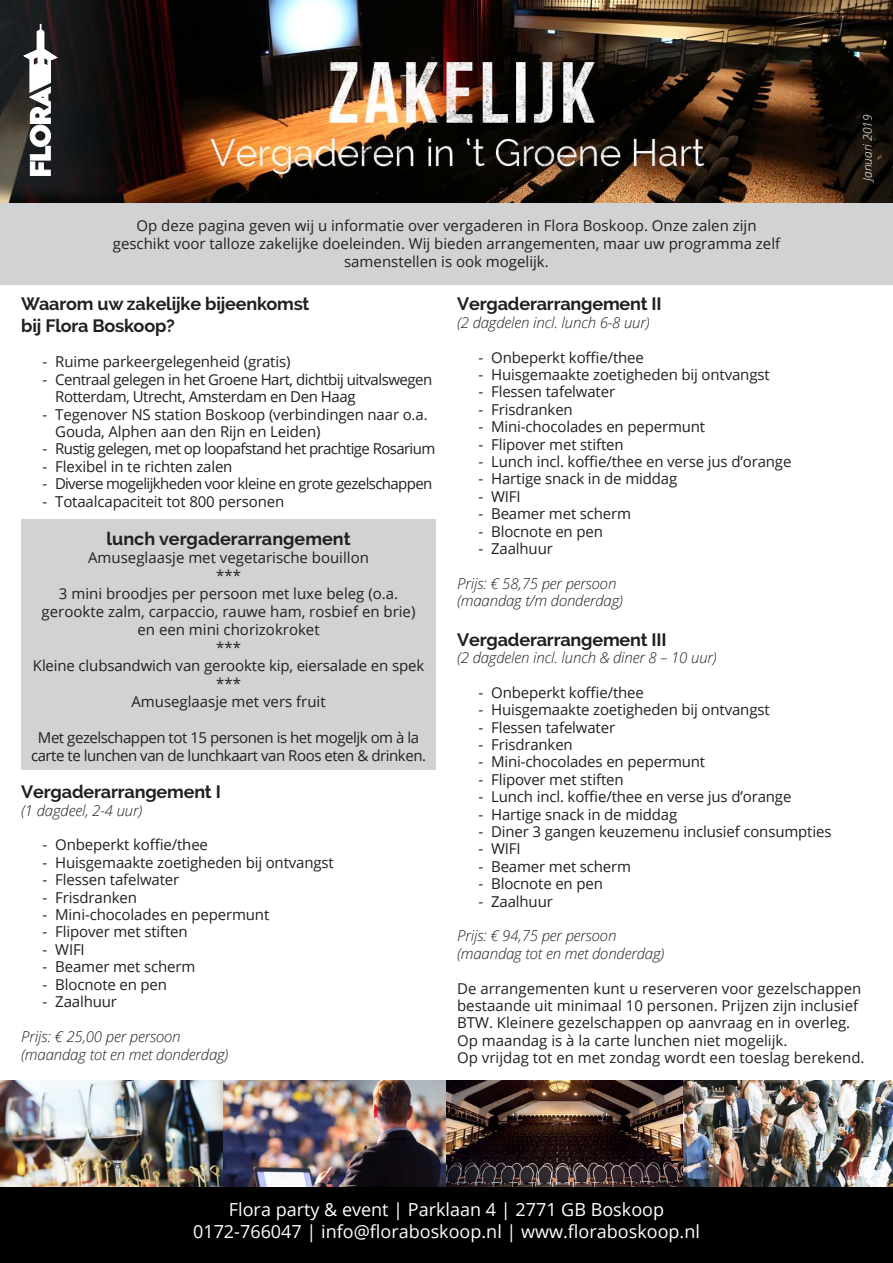
<style>
.page{position:relative;width:893px;height:1263px;background:#fff}
.page>*{position:absolute;margin:0;border:0;box-sizing:border-box;transform-origin:0 0}
.t1{font:700 18px "Raleway";letter-spacing:-.01em;color:#231f20}
.t2{font:18px "Open Sans";color:#fff}
.t3{font:15px/17.4px "Open Sans";letter-spacing:-.01em;color:#231f20}
.t4{font:italic 300 15px "Open Sans";letter-spacing:-.01em;color:#231f20}
.t5{font:15px "Open Sans";letter-spacing:-.04em;color:#231f20}
.t6{font:15px/18px "Open Sans";letter-spacing:-.03em;color:#231f20;text-align:center}
.t7{font:15px/17.4px "Open Sans";letter-spacing:-.035em;color:#231f20}
.t8{font:italic 300 12px "Open Sans";color:#fff}
</style>
<div class="page">
<div style="left:0;top:202px;width:893px;height:83px;background:#d1d2d4"></div>
<div style="left:0;top:1185px;width:893px;height:78px;background:#000001"></div>
<img style="left:0;top:1080px;width:893px;height:106px">
<img style="left:0;top:0;width:893px;height:202px">
<svg style="left:23px;top:24px;width:35px;height:152px"></svg>
<div style="left:21px;top:519px;width:415px;height:251px;background:#d1d2d4"></div>
<p class="t3" style="left:136px;top:217px;width:622px">Op deze pagina geven wij u informatie over vergaderen in Flora Boskoop. Onze zalen zijn</p>
<p class="t3" style="left:113px;top:235px;width:669px">geschikt voor talloze zakelijke doeleinden. Wij bieden arrangementen, maar uw programma zelf</p>
<p class="t3" style="left:344px;top:253px;width:206px">samenstellen is ook mogelijk.</p>
<p class="t8" style="left:859px;top:181px;width:68px;rotate:-90deg">Januari 2019</p>
<p class="t1" style="left:21px;top:294px;width:290px">Waarom uw zakelijke bijeenkomst</p>
<p class="t1" style="left:21px;top:315px;width:155px">bij Flora Boskoop?</p>
<p class="t3" style="left:43px;top:353px;width:249px">- Ruime parkeergelegenheid (gratis)</p>
<p class="t7" style="left:55px;top:370px;width:378px;text-indent:-13px">- Centraal gelegen in het Groene Hart, dichtbij uitvalswegen<br>Rotterdam, Utrecht, Amsterdam en Den Haag</p>
<p class="t3" style="left:43px;top:405px;width:387px">- Tegenover NS station Boskoop (verbindingen naar o.a.</p>
<p class="t3" style="left:55px;top:422px;width:267px">Gouda, Alphen aan den Rijn en Leiden)</p>
<p class="t5" style="left:43px;top:439px;width:394px">- Rustig gelegen, met op loopafstand het prachtige Rosarium</p>
<p class="t3" style="left:43px;top:457px;width:191px">- Flexibel in te richten zalen</p>
<p class="t5" style="left:43px;top:473px;width:391px">- Diverse mogelijkheden voor kleine en grote gezelschappen</p>
<p class="t3" style="left:43px;top:492px;width:243px">- Totaalcapaciteit tot 800 personen</p>
<p class="t1" style="left:107px;top:528px;width:246px">lunch vergaderarrangement</p>
<p class="t3" style="left:88px;top:548px;width:282px">Amuseglaasje met vegetarische bouillon</p>
<p class="t3" style="left:216px;top:566px;width:26px">***</p>
<p class="t3" style="left:42px;top:584px;width:375px;line-height:18px;text-align:center">3 mini broodjes per persoon met luxe beleg (o.a. gerookte zalm, carpaccio, rauwe ham, rosbief en brie)</p>
<p class="t3" style="left:137px;top:620px;width:184px">en een mini chorizokroket</p>
<p class="t3" style="left:216px;top:638px;width:26px">***</p>
<p class="t3" style="left:33px;top:656px;width:393px">Kleine clubsandwich van gerookte kip, eiersalade en spek</p>
<p class="t3" style="left:216px;top:674px;width:26px">***</p>
<p class="t3" style="left:131px;top:692px;width:196px">Amuseglaasje met vers fruit</p>
<p class="t6" style="left:31px;top:728px;width:397px">Met gezelschappen tot 15 personen is het mogeljk om à la carte te lunchen van de lunchkaart van Roos eten &amp; drinken.</p>
<p class="t1" style="left:21px;top:781px;width:201px">Vergaderarrangement I</p>
<p class="t4" style="left:21px;top:800px;width:123px">(1 dagdeel, 2-4 uur)</p>
<p class="t3" style="left:43px;top:836px;width:167px">- Onbeperkt koffie/thee</p>
<p class="t3" style="left:43px;top:853px;width:293px">- Huisgemaakte zoetigheden bij ontvangst</p>
<p class="t3" style="left:43px;top:871px;width:138px">- Flessen tafelwater</p>
<p class="t3" style="left:43px;top:888px;width:96px">- Frisdranken</p>
<p class="t3" style="left:43px;top:905px;width:228px">- Mini-chocolades en pepermunt</p>
<p class="t3" style="left:43px;top:923px;width:147px">- Flipover met stiften</p>
<p class="t3" style="left:43px;top:940px;width:44px">- WIFI</p>
<p class="t3" style="left:43px;top:958px;width:154px">- Beamer met scherm</p>
<p class="t3" style="left:43px;top:975px;width:126px">- Blocnote en pen</p>
<p class="t3" style="left:43px;top:992px;width:76px">- Zaalhuur</p>
<p class="t4" style="left:21px;top:1026px;width:161px">Prijs: € 25,00 per persoon</p>
<p class="t4" style="left:21px;top:1044px;width:209px">(maandag tot en met donderdag)</p>
<p class="t1" style="left:457px;top:294px;width:206px">Vergaderarrangement II</p>
<p class="t4" style="left:457px;top:312px;width:194px">(2 dagdelen incl. lunch 6-8 uur)</p>
<p class="t3" style="left:478px;top:348px;width:167px">- Onbeperkt koffie/thee</p>
<p class="t3" style="left:478px;top:365px;width:293px">- Huisgemaakte zoetigheden bij ontvangst</p>
<p class="t3" style="left:478px;top:383px;width:138px">- Flessen tafelwater</p>
<p class="t3" style="left:478px;top:400px;width:96px">- Frisdranken</p>
<p class="t3" style="left:478px;top:418px;width:228px">- Mini-chocolades en pepermunt</p>
<p class="t3" style="left:478px;top:435px;width:147px">- Flipover met stiften</p>
<p class="t3" style="left:478px;top:452px;width:315px">- Lunch incl. koffie/thee en verse jus d’orange</p>
<p class="t3" style="left:478px;top:470px;width:200px">- Hartige snack in de middag</p>
<p class="t3" style="left:478px;top:487px;width:44px">- WIFI</p>
<p class="t3" style="left:478px;top:505px;width:154px">- Beamer met scherm</p>
<p class="t3" style="left:478px;top:522px;width:126px">- Blocnote en pen</p>
<p class="t3" style="left:478px;top:539px;width:76px">- Zaalhuur</p>
<p class="t4" style="left:457px;top:573px;width:161px">Prijs: € 58,75 per persoon</p>
<p class="t4" style="left:457px;top:590px;width:167px">(maandag t/m donderdag)</p>
<p class="t1" style="left:457px;top:629px;width:211px">Vergaderarrangement III</p>
<p class="t4" style="left:457px;top:647px;width:261px">(2 dagdelen incl. lunch &amp; diner 8 – 10 uur)</p>
<p class="t3" style="left:478px;top:683px;width:167px">- Onbeperkt koffie/thee</p>
<p class="t3" style="left:478px;top:700px;width:293px">- Huisgemaakte zoetigheden bij ontvangst</p>
<p class="t3" style="left:478px;top:718px;width:138px">- Flessen tafelwater</p>
<p class="t3" style="left:478px;top:735px;width:96px">- Frisdranken</p>
<p class="t3" style="left:478px;top:753px;width:228px">- Mini-chocolades en pepermunt</p>
<p class="t3" style="left:478px;top:770px;width:147px">- Flipover met stiften</p>
<p class="t3" style="left:478px;top:787px;width:315px">- Lunch incl. koffie/thee en verse jus d’orange</p>
<p class="t3" style="left:478px;top:805px;width:200px">- Hartige snack in de middag</p>
<p class="t3" style="left:478px;top:822px;width:355px">- Diner 3 gangen keuzemenu inclusief consumpties</p>
<p class="t3" style="left:478px;top:840px;width:44px">- WIFI</p>
<p class="t3" style="left:478px;top:857px;width:154px">- Beamer met scherm</p>
<p class="t3" style="left:478px;top:874px;width:126px">- Blocnote en pen</p>
<p class="t3" style="left:478px;top:892px;width:76px">- Zaalhuur</p>
<p class="t4" style="left:457px;top:925px;width:161px">Prijs: € 94,75 per persoon</p>
<p class="t4" style="left:457px;top:943px;width:209px">(maandag tot en met donderdag)</p>
<p class="t3" style="left:457px;top:979px;width:406px">De arrangementen kunt u reserveren voor gezelschappen</p>
<p class="t3" style="left:457px;top:996px;width:403px">bestaande uit minimaal 10 personen. Prijzen zijn inclusief<br>BTW. Kleinere gezelschappen op aanvraag en in overleg.</p>
<p class="t3" style="left:457px;top:1031px;width:332px">Op maandag is à la carte lunchen niet mogelijk.</p>
<p class="t3" style="left:457px;top:1048px;width:409px">Op vrijdag tot en met zondag wordt een toeslag berekend.</p>
<p class="t2" style="left:229px;top:1197px;width:437px">Flora party &amp; event | Parklaan 4 | 2771 GB Boskoop</p>
<p class="t2" style="left:193px;top:1219px;width:508px">0172-766047 | info@floraboskoop.nl | www.floraboskoop.nl</p>
</div>
